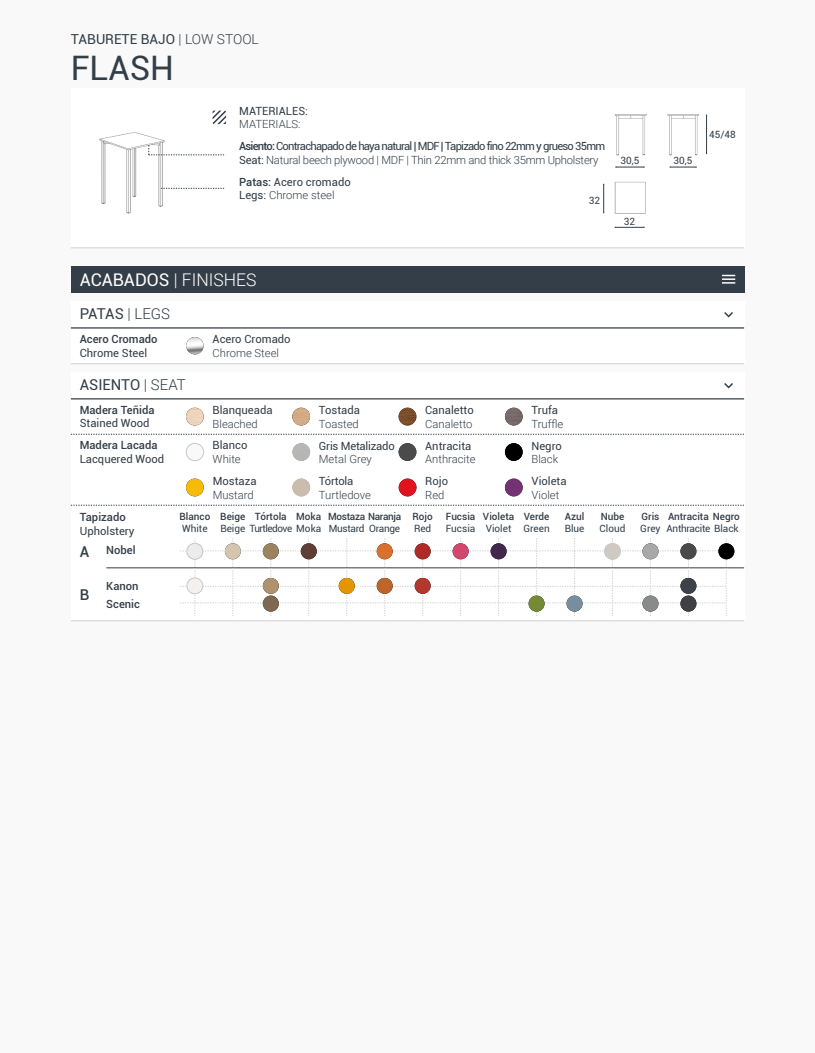
<style>
.page{position:relative;width:815px;height:1053px;background:#fff}
.page>*{position:absolute;margin:0;border:0;box-sizing:border-box;transform-origin:0 0}
.t1{font:33.75px "Roboto";color:#333e48}
.t2{font:300 17.5px "Roboto";color:#fff}
.t3{font:15px "Roboto";letter-spacing:-.005em;color:#333e48}
.t4{font:500 15px "Roboto";color:#333e48}
.t5{font:13.75px "Roboto";color:#333e48}
.t6{font:11.25px/13.5px "Roboto";color:#333e48}
.t7{font:11.25px/13.5px "Roboto";letter-spacing:-.07em;color:#333e48}
.t8{font:300 11.25px "Roboto";color:#333e48}
.t9{font:500 11.25px/17.8px "Roboto";color:#333e48}
.t10{font:11.25px "Roboto";letter-spacing:-.02em;color:#333e48}
.t11{font:500 10px "Roboto";color:#333e48}
.t12{font:10px "Roboto";color:#333e48}
.t13{font:10px "Roboto";letter-spacing:-.03em;color:#333e48}
.t14{font:10px "Roboto";letter-spacing:-.045em;color:#333e48}
.t15{font:500 10px "Roboto";letter-spacing:-.03em;color:#333e48}
.s1{font-weight:300}
.s2{font-weight:500}
.s3{font-weight:400}
</style>
<div class="page">
<div style="left:0;top:0;width:815px;height:1052px;background:#f9f9f9"></div>
<div style="left:71px;top:266px;width:673px;height:26px;background:#333e48"></div>
<svg style="left:722px;top:275px;width:13px;height:8px"></svg>
<div style="left:71px;top:89px;width:673px;height:159px;background:#fff"></div>
<hr style="left:71px;top:247px;width:673px;height:1px;background:#cecfd0">
<svg style="left:213px;top:111px;width:13px;height:13px"></svg>
<div style="left:71px;top:301px;width:673px;height:62px;background:#fff"></div>
<hr style="left:71px;top:327px;width:673px;height:1px;background:#333e48">
<svg style="left:724px;top:312px;width:9px;height:5px"></svg>
<hr style="left:71px;top:363px;width:673px;height:1px;background:#cecfd0">
<img style="left:186px;top:337px;width:18px;height:17px;border-radius:9px">
<div style="left:71px;top:372px;width:673px;height:248px;background:#fff"></div>
<hr style="left:71px;top:398px;width:673px;height:1px;background:#333e48">
<svg style="left:71px;top:434px;width:673px;height:1px"></svg>
<svg style="left:71px;top:505px;width:673px;height:1px"></svg>
<img style="left:186px;top:478px;width:18px;height:18px;border-radius:9px">
<img style="left:505px;top:478px;width:18px;height:18px;border-radius:9px">
<img style="left:399px;top:478px;width:17px;height:18px;border-radius:9px">
<img style="left:292px;top:443px;width:18px;height:18px;border-radius:9px">
<img style="left:292px;top:478px;width:18px;height:18px;border-radius:9px">
<svg style="left:724px;top:383px;width:9px;height:5px"></svg>
<img style="left:186px;top:407px;width:18px;height:18px;border-radius:9px">
<img style="left:292px;top:407px;width:18px;height:18px;border-radius:9px">
<img style="left:399px;top:407px;width:17px;height:18px;border-radius:9px">
<img style="left:505px;top:407px;width:18px;height:18px;border-radius:9px">
<img style="left:186px;top:443px;width:18px;height:17px;border-radius:9px">
<div style="left:186px;top:443px;width:18px;height:18px;border:1px solid #cecfd0;border-radius:50%"></div>
<img style="left:505px;top:443px;width:18px;height:18px;border-radius:9px">
<img style="left:399px;top:443px;width:17px;height:18px;border-radius:9px">
<hr style="left:71px;top:620px;width:673px;height:1px;background:#cecfd0">
<hr style="left:106px;top:567px;width:638px;height:1px;background:#333e48">
<svg style="left:180px;top:538px;width:547px;height:78px"></svg>
<img style="left:187px;top:543px;width:16px;height:16px;border-radius:8px">
<div style="left:187px;top:543px;width:16px;height:16px;border:1px solid #cecfd0;border-radius:50%"></div>
<img style="left:187px;top:578px;width:16px;height:16px;border-radius:8px">
<div style="left:187px;top:577px;width:16px;height:17px;border:1px solid #cecfd0;border-radius:50%"></div>
<img style="left:225px;top:543px;width:16px;height:16px;border-radius:8px">
<img style="left:263px;top:543px;width:16px;height:16px;border-radius:8px">
<img style="left:263px;top:578px;width:16px;height:16px;border-radius:8px">
<img style="left:263px;top:595px;width:16px;height:16px;border-radius:8px">
<img style="left:301px;top:543px;width:16px;height:16px;border-radius:8px">
<img style="left:339px;top:578px;width:16px;height:16px;border-radius:8px">
<img style="left:377px;top:543px;width:16px;height:16px;border-radius:8px">
<img style="left:377px;top:578px;width:16px;height:16px;border-radius:8px">
<img style="left:415px;top:543px;width:16px;height:16px;border-radius:8px">
<img style="left:415px;top:578px;width:16px;height:16px;border-radius:8px">
<img style="left:453px;top:543px;width:16px;height:16px;border-radius:8px">
<img style="left:491px;top:543px;width:16px;height:16px;border-radius:8px">
<img style="left:529px;top:595px;width:16px;height:16px;border-radius:8px">
<img style="left:567px;top:595px;width:15px;height:16px;border-radius:8px">
<img style="left:605px;top:543px;width:15px;height:16px;border-radius:8px">
<div style="left:604px;top:543px;width:17px;height:16px;border:1px solid #cecfd0;border-radius:50%"></div>
<img style="left:642px;top:543px;width:16px;height:16px;border-radius:8px">
<img style="left:642px;top:595px;width:16px;height:16px;border-radius:8px">
<img style="left:680px;top:543px;width:16px;height:16px;border-radius:8px">
<img style="left:680px;top:578px;width:16px;height:16px;border-radius:8px">
<img style="left:680px;top:595px;width:16px;height:16px;border-radius:8px">
<img style="left:718px;top:543px;width:16px;height:16px;border-radius:8px">
<img style="left:614px;top:114px;width:94px;height:42px">
<img style="left:603px;top:181px;width:43px;height:33px">
<img style="left:99px;top:132px;width:81px;height:82px">
<svg style="left:149px;top:145px;width:75px;height:11px"></svg>
<svg style="left:161px;top:188px;width:63px;height:1px"></svg>
<svg style="left:615px;top:227px;width:30px;height:1px"></svg>
<svg style="left:669px;top:166px;width:28px;height:2px"></svg>
<svg style="left:603px;top:184px;width:1px;height:29px"></svg>
<hr style="left:706px;top:115px;width:1px;height:38px;background:#333e48">
<svg style="left:615px;top:166px;width:30px;height:2px"></svg>
<p class="t5" style="left:71px;top:30px;width:190px">TABURETE BAJO <span class="s1">| LOW STOOL</span></p>
<h1 class="t1" style="left:71px;top:44px;width:105px">FLASH</h1>
<p class="t6" style="left:239px;top:104px;width:70px">MATERIALES:</p>
<p class="t8" style="left:239px;top:116px;width:63px">MATERIALS:</p>
<p class="t7" style="left:239px;top:139px;width:368px"><span class="s2">Asiento:</span> Contrachapado de haya natural | MDF | Tapizado fino 22mm y grueso 35mm<br>Seat: <span class="s1">Natural beech plywood | MDF | Thin 22mm and thick 35mm Upholstery</span></p>
<p class="t6" style="left:239px;top:174px;width:113px"><span class="s2">Patas:</span> Acero cromado<br>Legs: <span class="s1">Chrome steel</span></p>
<p class="t12" style="left:589px;top:193px;width:13px">32</p>
<p class="t12" style="left:621px;top:154px;width:20px">30,5</p>
<p class="t12" style="left:624px;top:215px;width:13px">32</p>
<h2 class="t2" style="left:80px;top:267px;width:178px"><span class="s3">ACABADOS</span> | FINISHES</h2>
<h3 class="t3" style="left:80px;top:303px;width:92px">PATAS <span class="s1">| LEGS</span></h3>
<p class="t9" style="left:80px;top:330px;width:79px">Acero Cromado</p>
<p class="t6" style="left:80px;top:345px;width:69px">Chrome Steel</p>
<h3 class="t3" style="left:80px;top:374px;width:108px">ASIENTO <span class="s1">| SEAT</span></h3>
<p class="t9" style="left:80px;top:400px;width:76px">Madera Teñida</p>
<p class="t6" style="left:80px;top:416px;width:71px">Stained Wood</p>
<p class="t9" style="left:80px;top:436px;width:79px">Madera Lacada</p>
<p class="t6" style="left:80px;top:452px;width:86px">Lacquered Wood</p>
<p class="t6" style="left:213px;top:332px;width:80px">Acero Cromado</p>
<p class="t8" style="left:213px;top:345px;width:68px">Chrome Steel</p>
<p class="t6" style="left:213px;top:403px;width:61px">Blanqueada</p>
<p class="t8" style="left:213px;top:415px;width:47px">Bleached</p>
<p class="t6" style="left:213px;top:438px;width:36px">Blanco</p>
<p class="t8" style="left:213px;top:451px;width:30px">White</p>
<p class="t6" style="left:213px;top:474px;width:45px">Mostaza</p>
<p class="t8" style="left:213px;top:486px;width:43px">Mustard</p>
<p class="t6" style="left:319px;top:403px;width:43px">Tostada</p>
<p class="t8" style="left:319px;top:415px;width:41px">Toasted</p>
<p class="t10" style="left:319px;top:437px;width:77px">Gris Metalizado</p>
<p class="t8" style="left:319px;top:451px;width:54px">Metal Grey</p>
<p class="t10" style="left:319px;top:473px;width:36px">Tórtola</p>
<p class="t8" style="left:319px;top:486px;width:54px">Turtledove</p>
<p class="t6" style="left:425px;top:403px;width:50px">Canaletto</p>
<p class="t8" style="left:425px;top:415px;width:49px">Canaletto</p>
<p class="t6" style="left:425px;top:438px;width:48px">Antracita</p>
<p class="t8" style="left:425px;top:451px;width:52px">Anthracite</p>
<p class="t6" style="left:425px;top:474px;width:24px">Rojo</p>
<p class="t8" style="left:425px;top:486px;width:21px">Red</p>
<p class="t6" style="left:531px;top:403px;width:28px">Trufa</p>
<p class="t8" style="left:531px;top:415px;width:33px">Truffle</p>
<p class="t6" style="left:531px;top:438px;width:32px">Negro</p>
<p class="t8" style="left:531px;top:451px;width:28px">Black</p>
<p class="t6" style="left:532px;top:474px;width:37px">Violeta</p>
<p class="t8" style="left:532px;top:486px;width:29px">Violet</p>
<p class="t12" style="left:674px;top:154px;width:20px">30,5</p>
<p class="t12" style="left:709px;top:127px;width:28px">45/48</p>
<p class="t9" style="left:80px;top:508px;width:48px">Tapizado</p>
<p class="t6" style="left:80px;top:523px;width:56px">Upholstery</p>
<p class="t9" style="left:106px;top:541px;width:31px">Nobel</p>
<p class="t9" style="left:106px;top:576px;width:35px">Kanon<br>Scenic</p>
<h3 class="t4" style="left:80px;top:541px;width:11px">A</h3>
<h3 class="t4" style="left:80px;top:584px;width:11px">B</h3>
<p class="t11" style="left:179px;top:509px;width:32px">Blanco</p>
<p class="t12" style="left:182px;top:521px;width:27px">White</p>
<p class="t11" style="left:220px;top:509px;width:27px">Beige</p>
<p class="t14" style="left:220px;top:521px;width:102px">Beige Turtledove Moka</p>
<p class="t11" style="left:255px;top:509px;width:33px">Tórtola</p>
<p class="t11" style="left:296px;top:509px;width:27px">Moka</p>
<p class="t15" style="left:328px;top:509px;width:75px">Mostaza Naranja</p>
<p class="t13" style="left:329px;top:521px;width:37px">Mustard</p>
<p class="t12" style="left:369px;top:521px;width:32px">Orange</p>
<p class="t11" style="left:413px;top:509px;width:22px">Rojo</p>
<p class="t12" style="left:414px;top:521px;width:19px">Red</p>
<p class="t11" style="left:446px;top:509px;width:31px">Fucsia</p>
<p class="t12" style="left:446px;top:521px;width:31px">Fucsia</p>
<p class="t11" style="left:483px;top:509px;width:33px">Violeta</p>
<p class="t12" style="left:486px;top:521px;width:27px">Violet</p>
<p class="t11" style="left:524px;top:509px;width:27px">Verde</p>
<p class="t12" style="left:523px;top:521px;width:28px">Green</p>
<p class="t11" style="left:565px;top:509px;width:21px">Azul</p>
<p class="t12" style="left:565px;top:521px;width:21px">Blue</p>
<p class="t11" style="left:601px;top:509px;width:25px">Nube</p>
<p class="t12" style="left:600px;top:521px;width:27px">Cloud</p>
<p class="t11" style="left:641px;top:509px;width:20px">Gris</p>
<p class="t12" style="left:640px;top:521px;width:22px">Grey</p>
<p class="t11" style="left:668px;top:509px;width:73px">Antracita Negro</p>
<p class="t13" style="left:667px;top:521px;width:74px">Anthracite Black</p>
</div>
